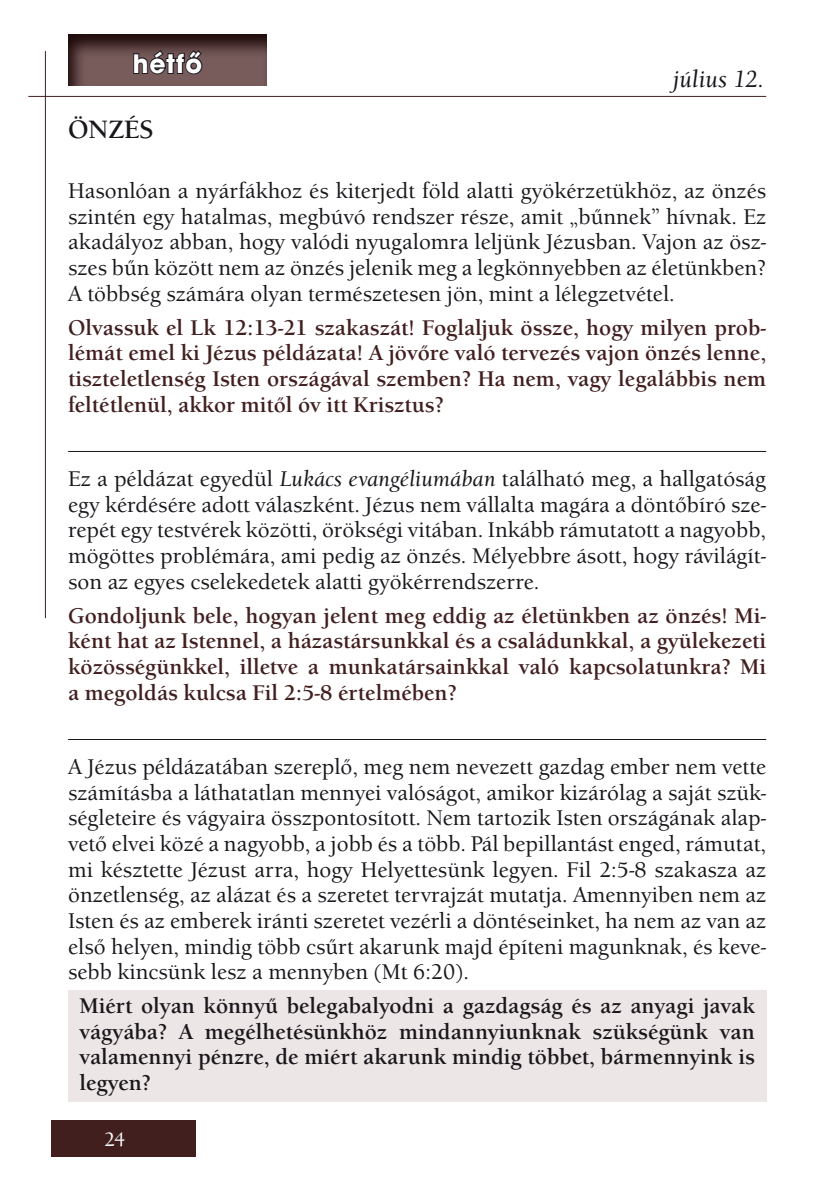
<style>
.page{position:relative;width:840px;height:1191px;background:#fff}
.page>*{position:absolute;margin:0;border:0;box-sizing:border-box;transform-origin:0 0}
.t1{font:700 28px "Avant Gar Got Itc TEE";letter-spacing:.04em;color:#fff}
.t2{font:700 26px "Berkeley Old Sty Itc TEE";color:#1a171c}
.t3{font:italic 500 24px "Berkeley Old Sty Itc TEE";color:#1a171c}
.t4{font:500 22px/25.6px "Berkeley Old Sty Itc TEE";color:#1a171c;text-align:justify}
.t5{font:700 22px/25.6px "Berkeley Old Sty Itc TEE";color:#421f1f;text-align:justify}
.t6{font:700 22px/25.6px "Berkeley Old Sty Itc TEE";color:#1a171c;text-align:justify}
.t7{font:500 20px "Berkeley Old Sty Itc TEE";color:#fff}
.s1{font-style:italic}
</style>
<div class="page">
<div style="left:51px;top:1120px;width:145px;height:37px;background:#421f1f"></div>
<hr style="left:28px;top:96px;width:737px;height:1px;background:#421f1f">
<hr style="left:45px;top:51px;width:1px;height:567px;background:#421f1f">
<div style="left:68px;top:990px;width:697px;height:111px;background:#ede6e6"></div>
<svg style="left:68px;top:34px;width:199px;height:52px;background:#5c4242"></svg>
<svg style="left:132px;top:49px;width:72px;height:27px;background:#4f3c3e"></svg>
<hr style="left:68px;top:451px;width:697px;height:1px;background:#1a171c">
<hr style="left:68px;top:739px;width:697px;height:1px;background:#1a171c">
<p class="t1" style="left:133px;top:46px;width:71px">hétfő</p>
<p class="t2" style="left:68px;top:115px;width:86px">ÖNZÉS</p>
<p class="t3" style="left:672px;top:65px;width:93px">július 12.</p>
<p class="t4" style="left:68px;top:178px;width:699px">Hasonlóan a nyárfákhoz és kiterjedt föld alatti gyökérzetükhöz, az önzés szintén egy hatalmas, megbúvó rendszer része, amit „bűnnek” hívnak. Ez akadályoz abban, hogy valódi nyugalomra leljünk Jézusban. Vajon az ös - szes bűn között nem az önzés jelenik meg a legkönnyebben az életünkben?<br>A többség számára olyan természetesen jön, mint a lélegzetvétel.</p>
<p class="t5" style="left:68px;top:315px;width:699px">Olvassuk el Lk 12:13-21 szakaszát! Foglaljuk össze, hogy milyen prob&shy;lémát emel ki Jézus példázata! A jövőre való tervezés vajon önzés lenne, tiszteletlenség Isten országával szemben? Ha nem, vagy legalábbis nem feltétlenül, akkor mitől óv itt Krisztus?</p>
<p class="t4" style="left:68px;top:466px;width:699px">Ez a példázat egyedül <span class="s1">Lukács evangéliumában</span> található meg, a hallgatóság egy kérdésére adott válaszként. Jézus nem vállalta magára a döntőbíró sze&shy;repét egy testvérek közötti, örökségi vitában. Inkább rámutatott a nagyobb, mögöttes problémára, ami pedig az önzés. Mélyebbre ásott, hogy rávilágít&shy;son az egyes cselekedetek alatti gyökérrendszerre.</p>
<p class="t5" style="left:68px;top:603px;width:699px">Gondoljunk bele, hogyan jelent meg eddig az életünkben az önzés! Mi&shy;ként hat az Istennel, a házastársunkkal és a családunkkal, a gyülekezeti közösségünkkel, illetve a munkatársainkkal való kapcsolatunkra? Mi a megoldás kulcsa Fil 2:5-8 értelmében?</p>
<p class="t4" style="left:68px;top:754px;width:699px">A Jézus példázatában szereplő, meg nem nevezett gazdag ember nem vette számításba a láthatatlan mennyei valóságot, amikor kizárólag a saját szük&shy;ségleteire és vágyaira összpontosított. Nem tartozik Isten országának alap&shy;vető elvei közé a nagyobb, a jobb és a több. Pál bepillantást enged, rámutat, mi késztette Jézust arra, hogy Helyettesünk legyen. Fil 2:5-8 szakasza az önzetlenség, az alázat és a szeretet tervrajzát mutatja. Amennyiben nem az Isten és az emberek iránti szeretet vezérli a döntéseinket, ha nem az van az első helyen, mindig több csűrt akarunk majd építeni magunknak, és keve&shy;sebb kincsünk lesz a mennyben (Mt 6:20).</p>
<p class="t6" style="left:79px;top:993px;width:676px">Miért olyan könnyű belegabalyodni a gazdagság és az anyagi javak vágyába? A megélhetésünkhöz mindannyiunknak szükségünk van valamennyi pénzre, de miért akarunk mindig többet, bármennyink is legyen?</p>
<p class="t7" style="left:104px;top:1128px;width:23px">24</p>
</div>
